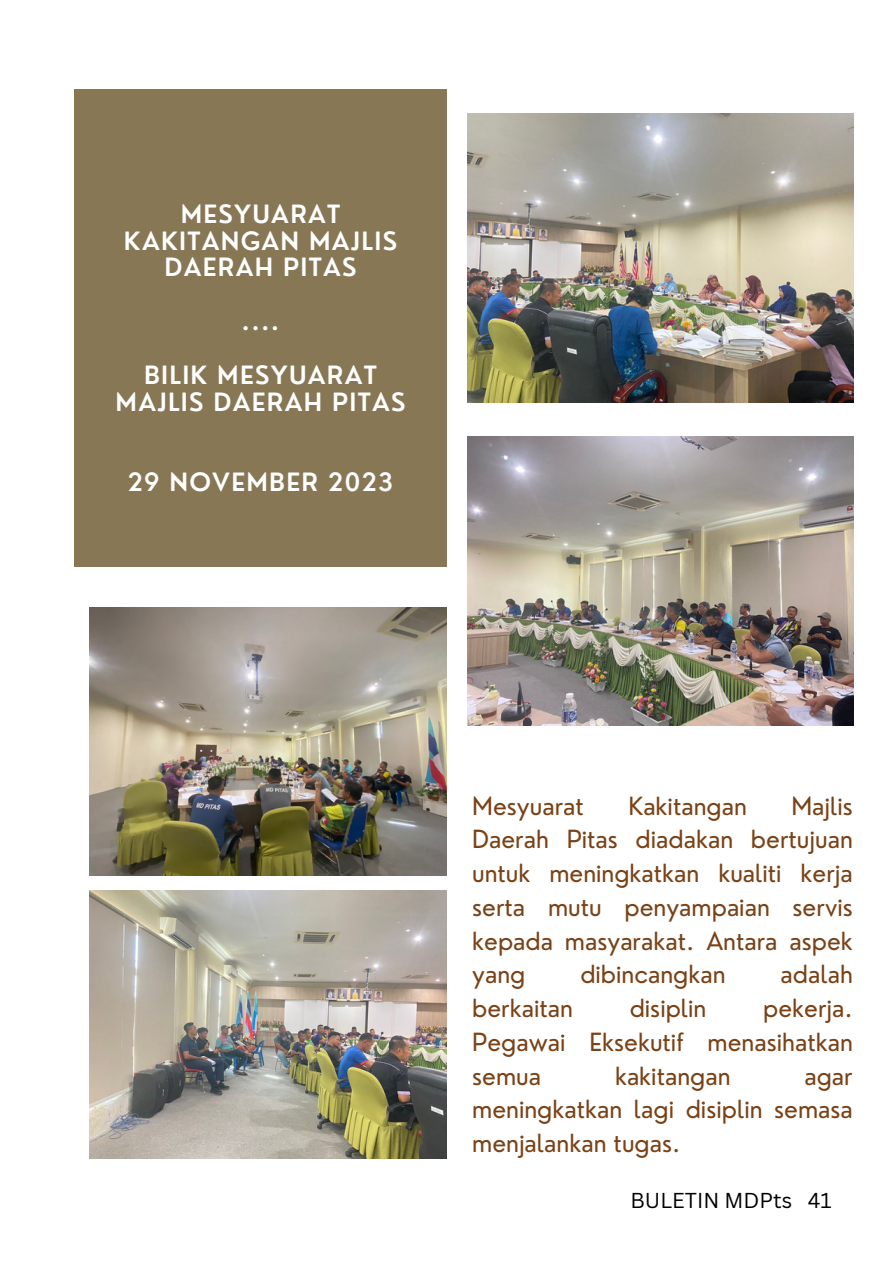
<style>
.page{position:relative;width:894px;height:1264px;background:#fff}
.page>*{position:absolute;margin:0;border:0;box-sizing:border-box;transform-origin:0 0}
.t1{font:600 24.6px/26.8px "Nourd";letter-spacing:.05em;color:#fff;text-align:center}
.t2{font:24.45px/33.8px "Nourd";color:#7a4216;text-align:justify}
.t3{font:21px "Canva Sans";color:#000}
</style>
<div class="page">
<div style="left:74px;top:89px;width:372px;height:477px;background:#875"></div>
<img style="left:89px;top:607px;width:357px;height:268px">
<img style="left:89px;top:890px;width:357px;height:268px">
<img style="left:467px;top:113px;width:386px;height:289px">
<img style="left:467px;top:436px;width:386px;height:289px">
<p class="t1" style="left:124px;top:200px;width:274px">MESYUARAT<br>KAKITANGAN MAJLIS<br>DAERAH PITAS</p>
<p class="t1" style="left:241px;top:307px;width:39px">....</p>
<p class="t1" style="left:115px;top:361px;width:291px">BILIK MESYUARAT<br>MAJLIS DAERAH PITAS</p>
<p class="t1" style="left:128px;top:469px;width:267px">29 NOVEMBER 2023</p>
<p class="t2" style="left:472px;top:788px;width:382px;text-indent:319px">Majlis Daerah Pitas diadakan bertujuan untuk meningkatkan kualiti kerja serta mutu penyampaian servis kepada masyarakat. Antara aspek yang</p>
<p class="t2" style="left:472px;top:788px;width:113px">Mesyuarat</p>
<p class="t2" style="left:628px;top:788px;width:120px">Kakitangan</p>
<p class="t2" style="left:580px;top:957px;width:147px">dibincangkan</p>
<p class="t2" style="left:780px;top:957px;width:74px">adalah</p>
<p class="t2" style="left:472px;top:991px;width:382px;text-indent:291px">pekerja.<br>Pegawai Eksekutif menasihatkan semua</p>
<p class="t2" style="left:472px;top:991px;width:102px">berkaitan</p>
<p class="t2" style="left:629px;top:991px;width:78px">disiplin</p>
<p class="t2" style="left:614px;top:1058px;width:117px">kakitangan</p>
<p class="t2" style="left:472px;top:1058px;width:382px;text-indent:332px">agar meningkatkan lagi disiplin semasa menjalankan tugas.</p>
<p class="t3" style="left:630px;top:1185px;width:203px">BULETIN MDPts 41</p>
</div>
